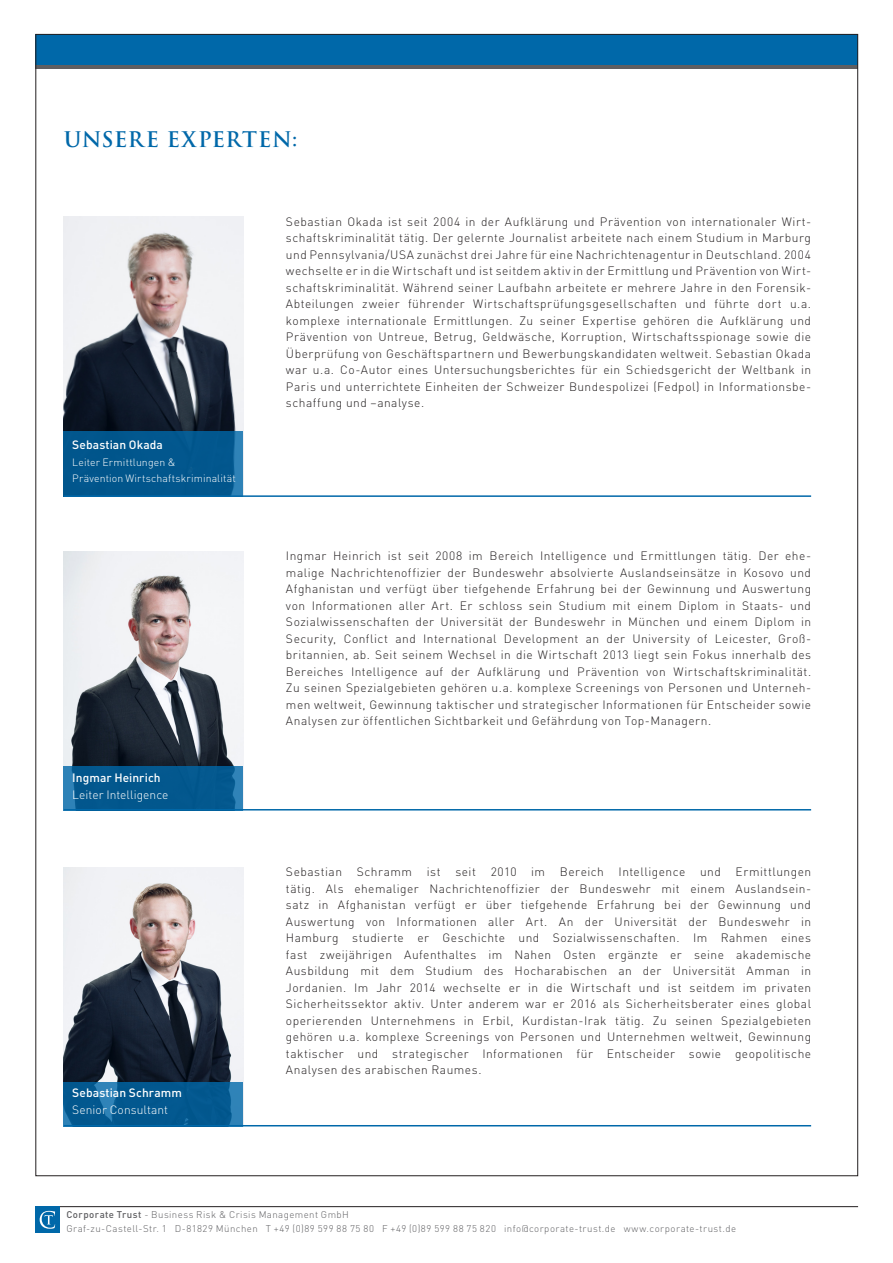
<style>
.page{position:relative;width:893px;height:1263px;background:#fff}
.page>*{position:absolute;margin:0;border:0;box-sizing:border-box;transform-origin:0 0}
.t1{font:700 21px "Trajan Pro";letter-spacing:.025em;color:#0068a9}
.Absatzformat_1{font:300 12px/16.5px "DIN Pro";letter-spacing:.04em;color:#231f20;text-align:justify}
.Absatzformat_1-2{font:500 12px "DIN Pro";letter-spacing:.005em;color:#fff}
.Absatzformat_1-3{font:300 12px "DIN Pro";letter-spacing:.005em;color:#fff}
.Absatzformat_1-4{font:300 10.5px "DIN Pro";letter-spacing:.01em;color:#fff}
.Absatzformat_1-5{font:300 9.6px "DIN Pro";letter-spacing:.045em;color:#5f5f62}
.s1{font-weight:500}
</style>
<div class="page">
<img style="left:64px;top:867px;width:179px;height:215px">
<svg style="left:64px;top:1082px;width:179px;height:43px;background:#095e94"></svg>
<img style="left:64px;top:551px;width:179px;height:215px">
<svg style="left:64px;top:766px;width:179px;height:43px;background:#075b92"></svg>
<hr style="left:35px;top:1206px;width:823px;height:1px;background:#231f20">
<div style="left:35px;top:1206px;width:25px;height:27px;background:#0068a9"></div>
<svg style="left:40px;top:1211px;width:15px;height:18px"></svg>
<div style="left:35px;top:51px;width:822px;height:17px;background:#5f5f62"></div>
<div style="left:35px;top:34px;width:822px;height:31px;background:#0068a9"></div>
<img style="left:64px;top:217px;width:179px;height:214px">
<div style="left:64px;top:431px;width:179px;height:66px;background:#02568d"></div>
<hr style="left:64px;top:495px;width:747px;height:2px;background:#0068a9">
<hr style="left:64px;top:809px;width:747px;height:1px;background:#0068a9">
<hr style="left:64px;top:1125px;width:747px;height:1px;background:#0068a9">
<p class="t1" style="left:64px;top:126px;width:235px">UNSERE EXPERTEN:</p>
<p class="Absatzformat_1-2" style="left:72px;top:436px;width:92px">Sebastian Okada</p>
<p class="Absatzformat_1-4" style="left:72px;top:455px;width:105px">Leiter Ermittlungen &amp;</p>
<p class="Absatzformat_1-4" style="left:72px;top:471px;width:165px">Prävention Wirtschaftskriminalität</p>
<p class="Absatzformat_1-2" style="left:72px;top:770px;width:90px">Ingmar Heinrich</p>
<p class="Absatzformat_1-3" style="left:72px;top:786px;width:98px">Leiter Intelligence</p>
<p class="Absatzformat_1-2" style="left:72px;top:1085px;width:111px">Sebastian Schramm</p>
<p class="Absatzformat_1-3" style="left:72px;top:1101px;width:97px">Senior Consultant</p>
<p class="Absatzformat_1" style="left:286px;top:213px;width:527px">Sebastian Okada ist seit 2004 in der Aufklärung und Prävention von internationaler Wirt&shy;schaftskriminalität tätig. Der gelernte Journalist arbeitete nach einem Studium in Marburg und Pennsylvania/USA zunächst drei Jahre für eine Nachrichtenagentur in Deutschland. 2004 wechselte er in die Wirtschaft und ist seitdem aktiv in der Ermittlung und Prävention von Wirt&shy;schaftskriminalität. Während seiner Laufbahn arbeitete er mehrere Jahre in den Forensik-Abteilungen zweier führender Wirtschaftsprüfungsgesellschaften und führte dort u.a. komplexe internationale Ermittlungen. Zu seiner Expertise gehören die Aufklärung und Prävention von Untreue, Betrug, Geldwäsche, Korruption, Wirtschaftsspionage sowie die Überprüfung von Geschäftspartnern und Bewerbungskandidaten weltweit. Sebastian Okada war u.a. Co-Autor eines Untersuchungsberichtes für ein Schiedsgericht der Weltbank in Paris und unterrichtete Einheiten der Schweizer Bundespolizei (Fedpol) in Informationsbe&shy;schaffung und –analyse.</p>
<p class="Absatzformat_1" style="left:286px;top:547px;width:527px">Ingmar Heinrich ist seit 2008 im Bereich Intelligence und Ermittlungen tätig. Der ehe&shy;malige Nachrichtenoffizier der Bundeswehr absolvierte Auslandseinsätze in Kosovo und Afghanistan und verfügt über tiefgehende Erfahrung bei der Gewinnung und Auswertung von Informationen aller Art. Er schloss sein Studium mit einem Diplom in Staats- und Sozialwissenschaften der Universität der Bundeswehr in München und einem Diplom in Security, Conflict and International Development an der University of Leicester, Groß&shy;britannien, ab. Seit seinem Wechsel in die Wirtschaft 2013 liegt sein Fokus innerhalb des Bereiches Intelligence auf der Aufklärung und Prävention von Wirtschaftskriminalität.<br>Zu seinen Spezialgebieten gehören u.a. komplexe Screenings von Personen und Unterneh&shy;men weltweit, Gewinnung taktischer und strategischer Informationen für Entscheider sowie Analysen zur öffentlichen Sichtbarkeit und Gefährdung von Top-Managern.</p>
<p class="Absatzformat_1" style="left:286px;top:863px;width:527px">Sebastian Schramm ist seit 2010 im Bereich Intelligence und Ermittlungen tätig. Als ehemaliger Nachrichtenoffizier der Bundeswehr mit einem Auslandsein&shy;satz in Afghanistan verfügt er über tiefgehende Erfahrung bei der Gewinnung und Auswertung von Informationen aller Art. An der Universität der Bundeswehr in Hamburg studierte er Geschichte und Sozialwissenschaften. Im Rahmen eines fast zweijährigen Aufenthaltes im Nahen Osten ergänzte er seine akademische Ausbildung mit dem Studium des Hocharabischen an der Universität Amman in Jordanien. Im Jahr 2014 wechselte er in die Wirtschaft und ist seitdem im privaten Sicherheitssektor aktiv. Unter anderem war er 2016 als Sicherheitsberater eines global operierenden Unternehmens in Erbil, Kurdistan-Irak tätig. Zu seinen Spezialgebieten gehören u.a. komplexe Screenings von Personen und Unternehmen weltweit, Gewinnung taktischer und strategischer Informationen für Entscheider sowie geopolitische Analysen des arabischen Raumes.</p>
<p class="Absatzformat_1-5" style="left:66px;top:1208px;width:284px"><span class="s1">Corporate Trust</span> - Business Risk &amp; Crisis Management GmbH</p>
<p class="Absatzformat_1-5" style="left:66px;top:1221px;width:671px">Graf-zu-Castell-Str. 1 D-81829 München T +49 (0)89 599 88 75 80 F +49 (0)89 599 88 75 820 info@corporate-trust.de www.corporate-trust.de</p>
</div>
